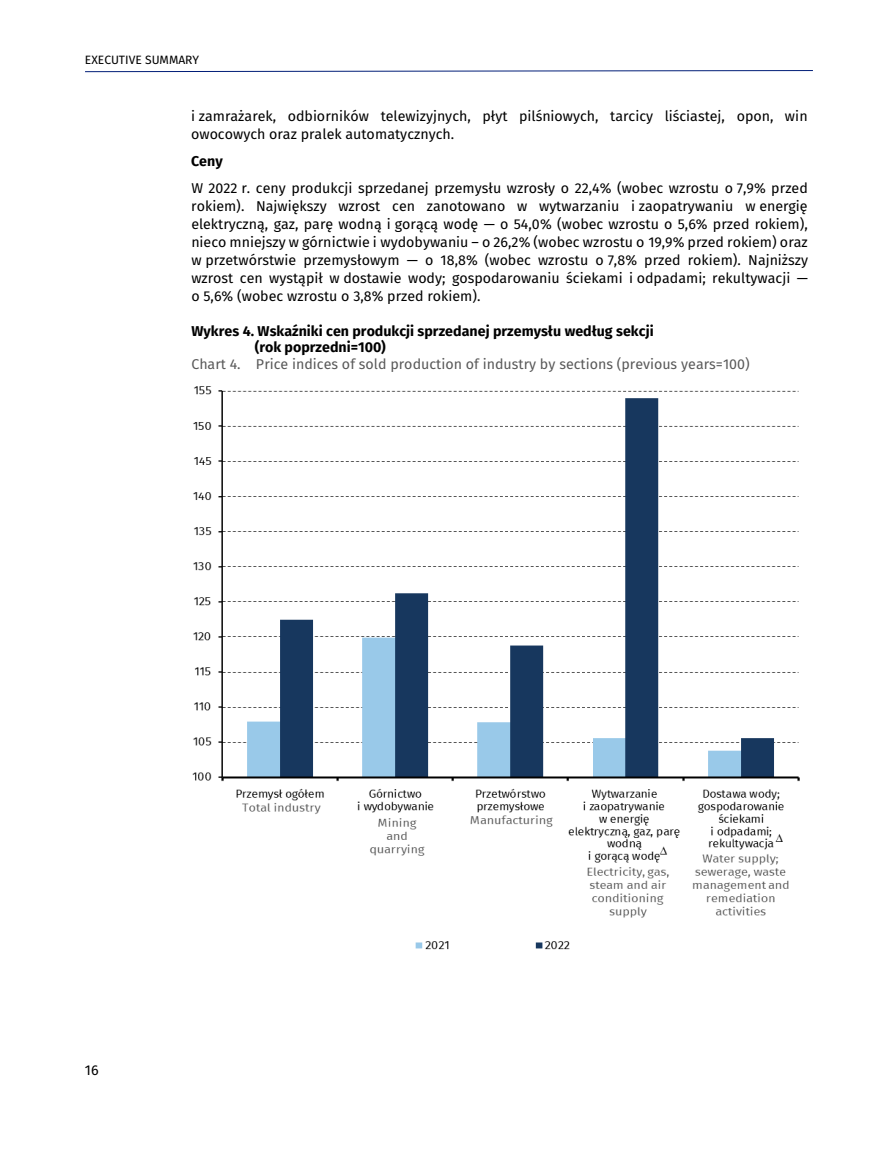
<style>
.page{position:relative;width:893px;height:1149px;background:#fff}
.page>*{position:absolute;margin:0;border:0;box-sizing:border-box;transform-origin:0 0}
.t1{font:14.25px/18px "Fira Sans";color:#000}
.t2{font:700 14.25px "Fira Sans";color:#000}
.t3{font:14.25px "Fira Sans";color:#595959}
.t4{font:12px "Fira Sans";color:#000}
</style>
<div class="page">
<svg style="left:85px;top:70px;width:728px;height:2px"></svg>
<img style="left:192px;top:386px;width:608px;height:564px">
<p class="t4" style="left:85px;top:51px;width:116px">EXECUTIVE SUMMARY</p>
<p class="t1" style="left:191px;top:106px;width:618px">i zamrażarek, odbiorników telewizyjnych, płyt pilśniowych, tarcicy liściastej, opon, win owocowych oraz pralek automatycznych.</p>
<p class="t2" style="left:191px;top:149px;width:33px">Ceny</p>
<p class="t1" style="left:191px;top:178px;width:618px;text-align:justify">W 2022 r. ceny produkcji sprzedanej przemysłu wzrosły o 22,4% (wobec wzrostu o 7,9% przed rokiem). Największy wzrost cen zanotowano w wytwarzaniu i zaopatrywaniu w energię elektryczną, gaz, parę wodną i gorącą wodę — o 54,0% (wobec wzrostu o 5,6% przed rokiem), nieco mniejszy w górnictwie i wydobywaniu – o 26,2% (wobec wzrostu o 19,9% przed rokiem) oraz w przetwórstwie przemysłowym — o 18,8% (wobec wzrostu o 7,8% przed rokiem). Najniższy wzrost cen wystąpił w dostawie wody; gospodarowaniu ściekami i odpadami; rekultywacji — o 5,6% (wobec wzrostu o 3,8% przed rokiem).</p>
<p class="t2" style="left:191px;top:319px;width:464px">Wykres 4. Wskaźniki cen produkcji sprzedanej przemysłu według sekcji</p>
<p class="t2" style="left:255px;top:335px;width:133px">(rok poprzedni=100)</p>
<p class="t3" style="left:191px;top:353px;width:560px">Chart 4. Price indices of sold production of industry by sections (previous years=100)</p>
<p class="t1" style="left:85px;top:1060px;width:15px">16</p>
</div>
